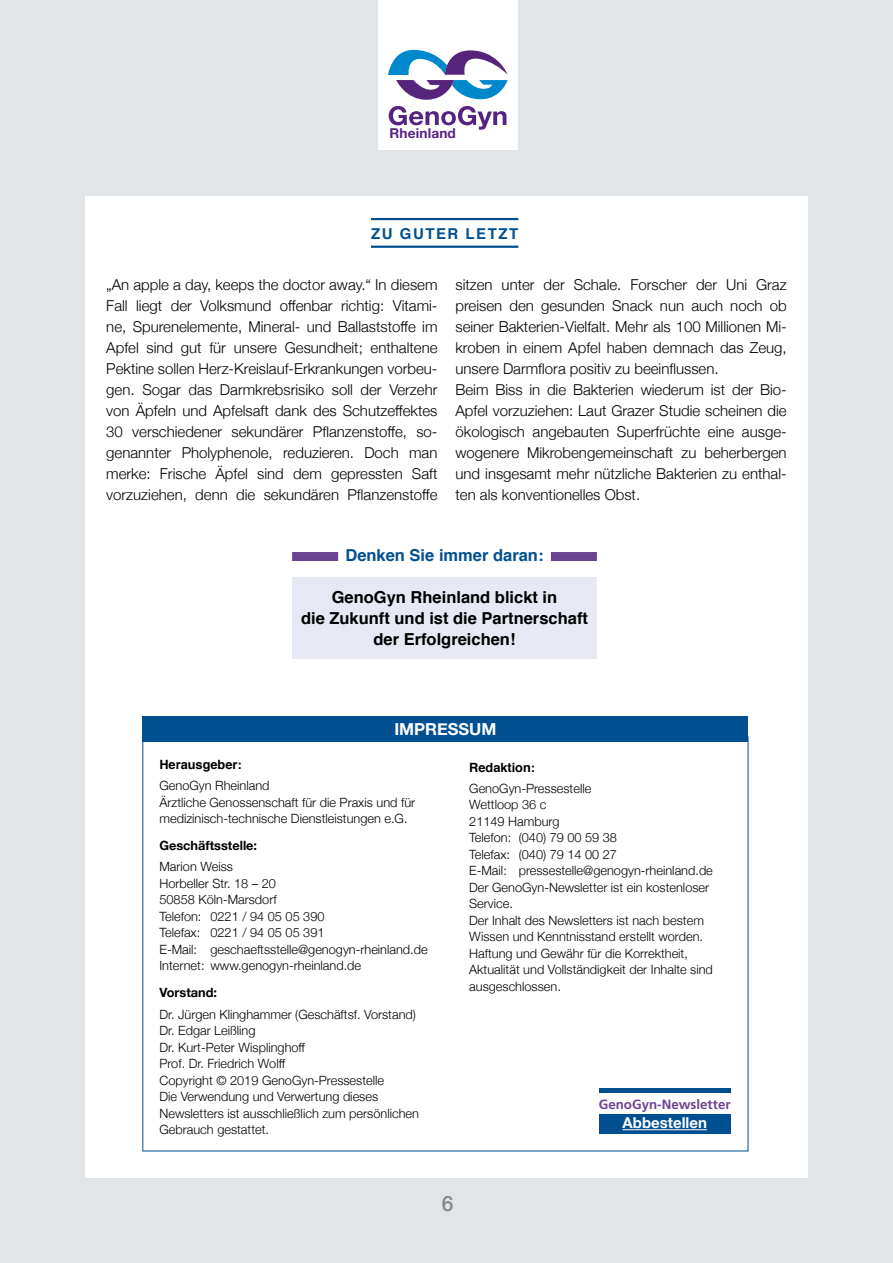
<style>
.page{position:relative;width:893px;height:1263px;background:#e2e5e7}
.page>*{position:absolute;margin:0;border:0;box-sizing:border-box;transform-origin:0 0}
.t1{font:500 21px "Helvetica Neue";color:#87888a}
.t2{font:700 16.5px/21px "Helvetica";color:#000;text-align:center}
.t3{font:700 16.5px "Helvetica";color:#005091}
.t4{font:700 16.5px "Helvetica Neue";color:#fff}
.t5{font:300 15px/21px "Helvetica Neue";color:#000;text-align:justify}
.t6{font:700 15px "Helvetica";letter-spacing:.1em;color:#005091}
.t7{font:700 15px "Helvetica Neue";color:#fff}
.t8{font:700 13.65px "Helvetica Neue";letter-spacing:.01em;color:#572381}
.t9{font:700 13.35px "Frutiger";color:#6c4391}
.t10{font:300 12.75px/16.5px "Helvetica Neue";color:#000}
.t11{font:700 12.75px "Helvetica Neue";color:#000}
.t12{font:700 12.75px "Helvetica";color:#000}
</style>
<div class="page">
<div style="left:378px;top:0;width:140px;height:149px;background:#fff"></div>
<svg style="left:389px;top:106px;width:117px;height:24px"></svg>
<svg style="left:388px;top:49px;width:120px;height:51px"></svg>
<div style="left:85px;top:197px;width:723px;height:981px;background:#fff"></div>
<div style="left:142px;top:716px;width:606px;height:25px;background:#005091"></div>
<div style="left:292px;top:577px;width:305px;height:82px;background:#e6e9f3"></div>
<div style="left:292px;top:552px;width:46px;height:9px;background:#6c4391"></div>
<div style="left:551px;top:552px;width:46px;height:9px;background:#6c4391"></div>
<hr style="left:371px;top:218px;width:147px;height:2px;background:#005091">
<hr style="left:371px;top:246px;width:147px;height:2px;background:#005091">
<div style="left:599px;top:1114px;width:131px;height:20px;background:#005091"></div>
<hr style="left:623px;top:1129px;width:84px;height:1px;background:#fff">
<hr style="left:599px;top:1089px;width:131px;height:4px;background:#005091">
<p class="t8" style="left:390px;top:124px;width:68px">Rheinland</p>
<p class="t6" style="left:371px;top:222px;width:149px">ZU GUTER LETZT</p>
<p class="t5" style="left:106px;top:273px;width:333px">„An apple a day, keeps the doctor away.“ In diesem Fall liegt der Volksmund offenbar richtig: Vitami&shy;ne, Spurenelemente, Mineral- und Ballaststoffe im Apfel sind gut für unsere Gesundheit; enthaltene Pektine sollen Herz-Kreislauf-Erkrankungen vorbeu&shy;gen. Sogar das Darmkrebsrisiko soll der Verzehr von Äpfeln und Apfelsaft dank des Schutzeffektes 30 verschiedener sekundärer Pflanzenstoffe, so&shy;genannter Pholyphenole, reduzieren. Doch man merke: Frische Äpfel sind dem gepressten Saft vorzuziehen, denn die sekundären Pflanzenstoffe</p>
<p class="t5" style="left:455px;top:273px;width:333px;text-align:left">sitzen unter der Schale. Forscher der Uni Graz preisen den gesunden Snack nun auch noch ob seiner Bakterien-Vielfalt. Mehr als 100 Millionen Mi&shy;kroben in einem Apfel haben demnach das Zeug, unsere Darmflora positiv zu beeinflussen.<br>Beim Biss in die Bakterien wiederum ist der Bio-Apfel vorzuziehen: Laut Grazer Studie scheinen die ökologisch angebauten Superfrüchte eine ausge&shy;wogenere Mikrobengemeinschaft zu beherbergen und insgesamt mehr nützliche Bakterien zu enthal&shy;ten als konventionelles Obst.</p>
<p class="t3" style="left:345px;top:542px;width:200px">Denken Sie immer daran:</p>
<p class="t2" style="left:301px;top:587px;width:288px">GenoGyn Rheinland blickt in<br>die Zukunft und ist die Partnerschaft der Erfolgreichen!</p>
<p class="t4" style="left:394px;top:716px;width:104px">IMPRESSUM</p>
<p class="t12" style="left:469px;top:757px;width:67px">Redaktion:</p>
<p class="t10" style="left:469px;top:779px;width:245px">GenoGyn-Pressestelle<br>Wettloop 36 c<br>21149 Hamburg<br>Telefon: (040) 79 00 59 38<br>Telefax: (040) 79 14 00 27<br>E-Mail: pressestelle@genogyn-rheinland.de<br>Der GenoGyn-Newsletter ist ein kostenloser<br>Service.<br>Der Inhalt des Newsletters ist nach bestem<br>Wissen und Kenntnisstand erstellt worden.<br>Haftung und Gewähr für die Korrektheit,<br>Aktualität und Vollständigkeit der Inhalte sind ausgeschlossen.</p>
<p class="t12" style="left:159px;top:755px;width:84px">Herausgeber:</p>
<p class="t10" style="left:159px;top:777px;width:257px">GenoGyn Rheinland<br>Ärztliche Genossenschaft für die Praxis und für medizinisch-technische Dienstleistungen e.G.</p>
<p class="t11" style="left:159px;top:836px;width:99px">Geschäftsstelle:</p>
<p class="t10" style="left:159px;top:858px;width:270px">Marion Weiss<br>Horbeller Str. 18 – 20<br>50858 Köln-Marsdorf<br>Telefon: 0221 / 94 05 05 390<br>Telefax: 0221 / 94 05 05 391<br>E-Mail: geschaeftsstelle@genogyn-rheinland.de<br>Internet: www.genogyn-rheinland.de</p>
<p class="t11" style="left:159px;top:983px;width:59px">Vorstand:</p>
<p class="t10" style="left:159px;top:1005px;width:261px">Dr. Jürgen Klinghammer (Geschäftsf. Vorstand)<br>Dr. Edgar Leißling<br>Dr. Kurt-Peter Wisplinghoff<br>Prof. Dr. Friedrich Wolff<br>Copyright © 2019 GenoGyn-Pressestelle<br>Die Verwendung und Verwertung dieses Newsletters ist ausschließlich zum persönlichen Gebrauch gestattet.</p>
<p class="t9" style="left:599px;top:1096px;width:133px">GenoGyn-Newsletter</p>
<p class="t7" style="left:623px;top:1111px;width:86px">Abbestellen</p>
<h1 class="t1" style="left:442px;top:1187px;width:13px">6</h1>
</div>
